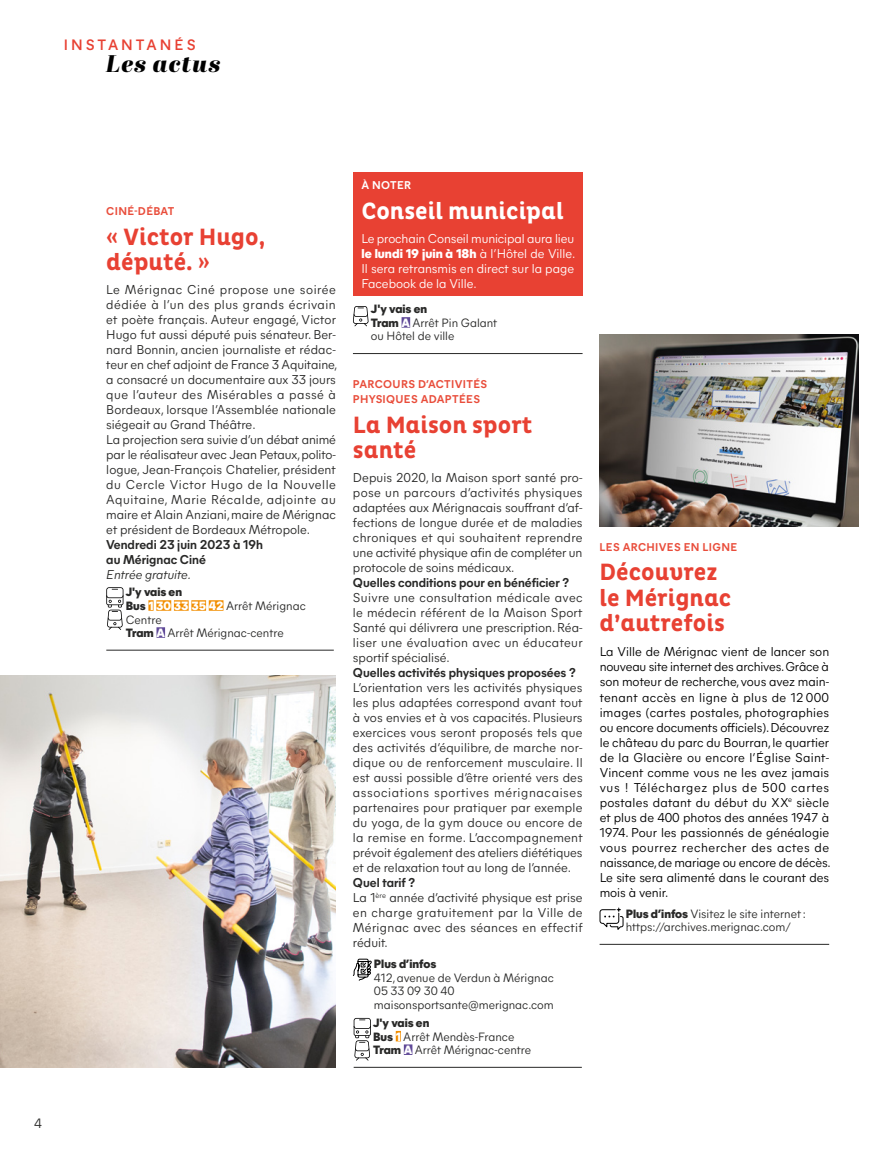
<style>
.page{position:relative;width:893px;height:1149px;background:#fff}
.page>*{position:absolute;margin:0;border:0;box-sizing:border-box;transform-origin:0 0}
.Titre{font:700 24px/25.5px "Pluto Cond";color:#e84133}
.Titre-2{font:700 24px "Pluto Cond";color:#fff}
.t1{font:italic 24px "Abril Fatface";letter-spacing:.045em;color:#000}
.t2{font:600 15px "Mier A";letter-spacing:.2em;color:#e84133}
.t3{font:13.5px "Mier A";color:#282827}
.Txt_brèves{font:12.75px/15px "Mier A";color:#282827;text-align:justify}
.Txt_courant{font:12.75px/15px "Mier A";letter-spacing:.005em;color:#000}
.Txt_brèves-2{font:12.75px/15px "Mier A";color:#fff;text-align:justify}
.Txt_brèves-3{font:700 12.75px "Mier A";color:#282827}
.Txt_brèves-4{font:italic 12.75px "Mier A";color:#282827}
.Infos_SUP{font:12px/13.5px "Mier A";color:#282827}
.Surtitre{font:700 11.25px/15px "Mier A";letter-spacing:.03em;color:#e94d3b}
.Surtitre-2{font:700 11.25px "Mier A";letter-spacing:.03em;color:#fff}
.s1{font-weight:800}
.s2{font-weight:800;color:#fff}
</style>
<div class="page">
<hr style="left:892px;top:866px;width:1px;height:282px;background:#c2deb4">
<div style="left:396px;top:1030px;width:5px;height:11px;background:#f28e00"></div>
<div style="left:404px;top:1044px;width:8px;height:10px;background:#604a98"></div>
<hr style="left:354px;top:1066px;width:228px;height:1px;background:#282827">
<svg style="left:354px;top:1017px;width:17px;height:43px"></svg>
<svg style="left:353px;top:958px;width:19px;height:23px"></svg>
<img style="left:0;top:675px;width:336px;height:392px">
<div style="left:353px;top:172px;width:230px;height:124px;background:#e84133"></div>
<div style="left:402px;top:317px;width:8px;height:10px;background:#604a98"></div>
<hr style="left:353px;top:353px;width:230px;height:1px;background:#282827">
<svg style="left:353px;top:306px;width:16px;height:20px"></svg>
<img style="left:600px;top:334px;width:259px;height:192px">
<hr style="left:600px;top:943px;width:229px;height:1px;background:#282827">
<svg style="left:599px;top:907px;width:25px;height:23px"></svg>
<div style="left:148px;top:600px;width:6px;height:10px;background:#f28e00"></div>
<div style="left:156px;top:600px;width:15px;height:10px;background:#f28e00"></div>
<div style="left:174px;top:600px;width:15px;height:10px;background:#f28e00"></div>
<div style="left:191px;top:600px;width:15px;height:10px;background:#f28e00"></div>
<div style="left:209px;top:600px;width:14px;height:10px;background:#f28e00"></div>
<div style="left:156px;top:627px;width:9px;height:10px;background:#604a98"></div>
<hr style="left:106px;top:649px;width:228px;height:1px;background:#282827">
<svg style="left:106px;top:587px;width:17px;height:42px"></svg>
<p class="t2" style="left:64px;top:33px;width:133px">INSTANTANÉS</p>
<p class="t1" style="left:106px;top:46px;width:116px">Les actus</p>
<p class="t3" style="left:34px;top:1112px;width:9px">4</p>
<p class="Surtitre" style="left:106px;top:202px;width:70px">CINÉ-DÉBAT</p>
<p class="Titre" style="left:106px;top:224px;width:160px">« Victor Hugo, député. »</p>
<p class="Txt_brèves" style="left:106px;top:281px;width:233px;text-align:left">Le Mérignac Ciné propose une soirée dédiée à l’un des plus grands écrivain et poète français. Auteur engagé, Victor Hugo fut aussi député puis sénateur. Ber&shy;nard Bonnin, ancien journaliste et rédac&shy;teur en chef adjoint de France 3 Aquitaine, a consacré un documentaire aux 33 jours que l’auteur des Misérables a passé à Bordeaux, lorsque l’Assemblée nationale siégeait au Grand Théâtre.</p>
<p class="Txt_brèves" style="left:106px;top:431px;width:231px">La projection sera suivie d’un débat animé par le réalisateur avec Jean Petaux, polito&shy;logue, Jean-François Chatelier, président du Cercle Victor Hugo de la Nouvelle Aquitaine, Marie Récalde, adjointe au maire et Alain Anziani, maire de Mérignac et président de Bordeaux Métropole.</p>
<p class="Txt_brèves-3" style="left:106px;top:535px;width:158px">Vendredi 23 juin 2023 à 19h</p>
<p class="Txt_brèves-3" style="left:106px;top:550px;width:101px">au Mérignac Ciné</p>
<p class="Txt_brèves-4" style="left:106px;top:565px;width:86px">Entrée gratuite.</p>
<p class="Infos_SUP" style="left:126px;top:584px;width:182px"><span class="s1">J'y vais en<br>Bus</span> <span class="s2">1 30 33 35 42</span> Arrêt Mérignac<br>Centre<br><span class="s1">Tram</span> <span class="s2">A</span> Arrêt Mérignac-centre</p>
<p class="Surtitre-2" style="left:361px;top:177px;width:51px">À NOTER</p>
<p class="Titre-2" style="left:361px;top:197px;width:204px">Conseil municipal</p>
<p class="Txt_brèves-2" style="left:361px;top:230px;width:216px">Le prochain Conseil municipal aura lieu <span class="s1">le lundi 19 juin à 18h</span> à l’Hôtel de Ville.<br>Il sera retransmis en direct sur la page Facebook de la Ville.</p>
<p class="Infos_SUP" style="left:371px;top:301px;width:128px"><span class="s1">J'y vais en<br>Tram</span> <span class="s2">A</span> Arrêt Pin Galant ou Hôtel de ville</p>
<p class="Surtitre" style="left:353px;top:375px;width:136px">PARCOURS D’ACTIVITÉS<br>PHYSIQUES ADAPTÉES</p>
<p class="Titre" style="left:353px;top:412px;width:181px">La Maison sport santé</p>
<p class="Txt_brèves" style="left:353px;top:468px;width:231px">Depuis 2020, la Maison sport santé pro&shy;pose un parcours d’activités physiques adaptées aux Mérignacais souffrant d’af&shy;fections de longue durée et de maladies chroniques et qui souhaitent reprendre une activité physique afin de compléter un protocole de soins médicaux.</p>
<p class="Txt_brèves-3" style="left:353px;top:572px;width:218px">Quelles conditions pour en bénéficier ?</p>
<p class="Txt_brèves" style="left:353px;top:588px;width:231px">Suivre une consultation médicale avec le médecin référent de la Maison Sport Santé qui délivrera une prescription. Réa&shy;liser une évaluation avec un éducateur sportif spécialisé.</p>
<p class="Txt_brèves-3" style="left:353px;top:662px;width:224px">Quelles activités physiques proposées ?</p>
<p class="Txt_brèves" style="left:353px;top:678px;width:231px">L’orientation vers les activités physiques les plus adaptées correspond avant tout à vos envies et à vos capacités. Plusieurs exercices vous seront proposés tels que des activités d’équilibre, de marche nor&shy;dique ou de renforcement musculaire. Il est aussi possible d’être orienté vers des associations sportives mérignacaises partenaires pour pratiquer par exemple du yoga, de la gym douce ou encore de la remise en forme. L’accompagnement prévoit également des ateliers diététiques et de relaxation tout au long de l’année.</p>
<p class="Txt_brèves-3" style="left:353px;top:872px;width:64px">Quel tarif ?</p>
<p class="Txt_brèves" style="left:353px;top:888px;width:231px">La 1<sup>ère</sup> année d’activité physique est prise en charge gratuitement par la Ville de Mérignac avec des séances en effectif réduit.</p>
<p class="Infos_SUP" style="left:374px;top:956px;width:181px"><span class="s1">Plus d’infos<br></span>412, avenue de Verdun à Mérignac<br>05 33 09 30 40 maisonsportsante@merignac.com</p>
<p class="Infos_SUP" style="left:373px;top:1015px;width:160px"><span class="s1">J'y vais en<br>Bus</span> <span class="s2">1</span> Arrêt Mendès-France<br><span class="s1">Tram</span> <span class="s2">A</span> Arrêt Mérignac-centre</p>
<p class="Surtitre" style="left:600px;top:538px;width:139px">LES ARCHIVES EN LIGNE</p>
<p class="Titre" style="left:600px;top:560px;width:133px">Découvrez le Mérignac d’autrefois</p>
<p class="Txt_courant" style="left:600px;top:643px;width:233px">La Ville de Mérignac vient de lancer son nouveau site internet des archives. Grâce à son moteur de recherche, vous avez main&shy;tenant accès en ligne à plus de 12 000 images (cartes postales, photographies ou encore documents officiels). Découvrez le château du parc du Bourran, le quartier de la Glacière ou encore l’Église Saint-Vincent comme vous ne les avez jamais vus ! Téléchargez plus de 500 cartes postales datant du début du XX<sup>e</sup> siècle et plus de 400 photos des années 1947 à 1974. Pour les passionnés de généalogie vous pourrez rechercher des actes de naissance, de mariage ou encore de décès.<br>Le site sera alimenté dans le courant des mois à venir.</p>
<p class="Infos_SUP" style="left:626px;top:905px;width:182px"><span class="s1">Plus d’infos</span> Visitez le site internet: https://archives.merignac.com/</p>
</div>
